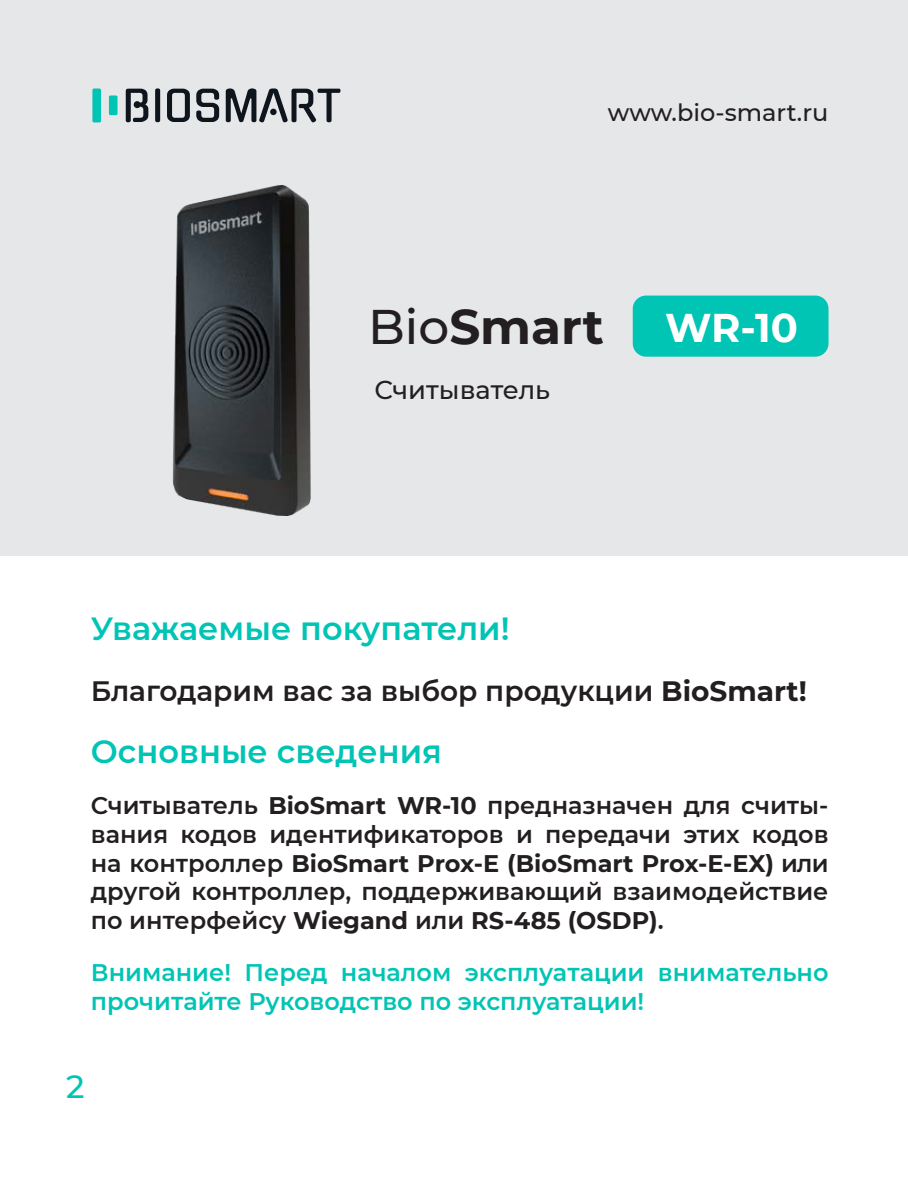
<style>
.page{position:relative;width:908px;height:1180px;background:#fff}
.page>*{position:absolute;margin:0;border:0;box-sizing:border-box;transform-origin:0 0}
.t1{font:700 48.4px "Montserrat";color:#231f20}
.t2{font:700 40px "Montserrat";color:#fff}
.t3{font:600 32px "Montserrat";color:#00c4b4}
.t4{font:500 32px "Montserrat";color:#00c4b4}
.t5{font:600 28px "Montserrat";color:#231f20}
.t6{font:500 25.6px "Montserrat";color:#231f20}
.t7{font:600 24px/28.8px "Montserrat";color:#231f20;text-align:justify}
.t8{font:600 24px/28.8px "Montserrat";color:#00c4b4}
.t9{font:500 24px "Montserrat";color:#231f20}
.s1{font-weight:500}
.s2{font-weight:700}
</style>
<div class="page">
<div style="left:0;top:0;width:907px;height:555px;background:#e6e7e9"></div>
<img style="left:173px;top:185px;width:138px;height:330px">
<div style="left:632px;top:295px;width:196px;height:61px;background:#00c4b4;border-radius:13px"></div>
<svg style="left:126px;top:88px;width:214px;height:34px"></svg>
<div style="left:109px;top:95px;width:8px;height:20px;background:#00c4b4;border-radius:2px"></div>
<div style="left:92px;top:88px;width:9px;height:34px;background:#00c4b4;border-radius:2px"></div>
<p class="t9" style="left:607px;top:96px;width:222px">www.bio-smart.ru</p>
<p class="t1" style="left:368px;top:292px;width:237px"><span class="s1">Bio</span>Smart</p>
<p class="t6" style="left:374px;top:372px;width:177px">Считыватель</p>
<p class="t2" style="left:664px;top:299px;width:134px">WR-10</p>
<p class="t3" style="left:91px;top:606px;width:420px">Уважаемые покупатели!</p>
<p class="t5" style="left:91px;top:671px;width:717px">Благодарим вас за выбор продукции <span class="s2">BioSmart!</span></p>
<p class="t3" style="left:91px;top:728px;width:352px">Основные сведения</p>
<p class="t7" style="left:91px;top:790px;width:739px">Считыватель <span class="s2">BioSmart WR-10</span> предназначен для считы&shy;вания кодов идентификаторов и передачи этих кодов на контроллер <span class="s2">BioSmart Prox-E (BioSmart Prox-E-EX)</span> или другой контроллер, поддерживающий взаимодействие по интерфейсу <span class="s2">Wiegand</span> или <span class="s2">RS-485 (OSDP)</span>.</p>
<p class="t8" style="left:91px;top:956px;width:739px">Внимание! Перед началом эксплуатации внимательно прочитайте Руководство по эксплуатации!</p>
<h3 class="t4" style="left:66px;top:1063px;width:20px">2</h3>
</div>
